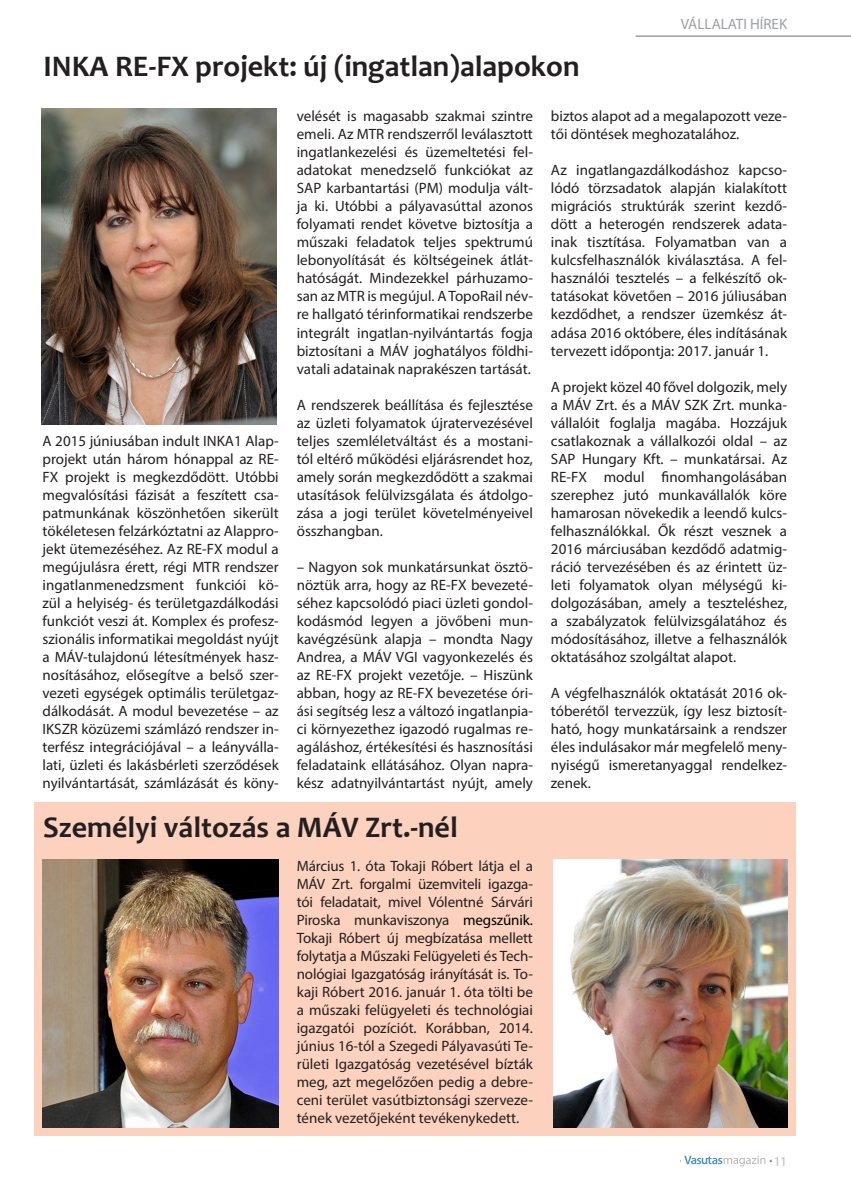
<style>
.page{position:relative;width:851px;height:1191px;background:#fff}
.page>*{position:absolute;margin:0;border:0;box-sizing:border-box;transform-origin:0 0}
.Normál{font:700 30px "Candara";color:#231f20}
.Normál-2{font:15px/18px "Myriad Pro";color:#231f20;text-align:justify}
.Listaszerű_bekezdés{font:15px/18px "Myriad Pro";color:#231f20;text-align:justify}
.t1{font:15px "Myriad Pro";color:#9d9fa2}
.t2{font:13.5px "Myriad Pro";color:#9d9fa2}
.s1{color:#000001}
</style>
<div class="page">
<hr style="left:635px;top:35px;width:215px;height:2px;background:#9d9fa2">
<svg style="left:684px;top:1155px;width:88px;height:11px"></svg>
<div style="left:34px;top:801px;width:761px;height:334px;background:#fcd2bf"></div>
<img style="left:41px;top:108px;width:235px;height:317px">
<img style="left:43px;top:859px;width:236px;height:268px">
<img style="left:553px;top:859px;width:234px;height:268px">
<p class="Normál" style="left:44px;top:47px;width:537px">INKA RE-FX projekt: új (ingatlan)alapokon</p>
<p class="t1" style="left:680px;top:15px;width:108px">VÁLLALATI HÍREK</p>
<p class="Normál-2" style="left:43px;top:431px;width:238px">A 2015 júniusában indult INKA1 Alap&shy;projekt után három hónappal az RE-FX projekt is megkezdődött. Utóbbi megvalósítási fázisát a feszített csa&shy;patmunkának köszönhetően sikerült tökéletesen felzárkóztatni az Alappro&shy;jekt ütemezéséhez. Az RE-FX modul a megújulásra érett, régi MTR rendszer ingatlanmenedzsment funkciói kö&shy;zül a helyiség- és területgazdálkodási funkciót veszi át. Komplex és profes - szionális informatikai megoldást nyújt a MÁV-tulajdonú létesítmények hasz&shy;nosításához, elősegítve a belső szer&shy;vezeti egységek optimális területgaz&shy;dálkodását. A modul bevezetése – az IKSZR közüzemi számlázó rendszer in&shy;terfész integrációjával – a leányválla&shy;lati, üzleti és lakásbérleti szerződések nyilvántartását, számlázását és köny-</p>
<p class="Normál-2" style="left:297px;top:107px;width:238px">velését is magasabb szakmai szintre emeli. Az MTR rendszerről leválasztott ingatlankezelési és üzemeltetési fel&shy;adatokat menedzselő funkciókat az SAP karbantartási (PM) modulja vált&shy;ja ki. Utóbbi a pályavasúttal azonos folyamati rendet követve biztosítja a műszaki feladatok teljes spektrumú lebonyolítását és költségeinek átlát&shy;hatóságát. Mindezekkel párhuzamo&shy;san az MTR is megújul. A TopoRail név&shy;re hallgató térinformatikai rendszerbe integrált ingatlan-nyilvántartás fogja biztosítani a MÁV joghatályos földhi&shy;vatali adatainak naprakészen tartását.</p>
<p class="Normál-2" style="left:297px;top:395px;width:238px">A rendszerek beállítása és fejlesztése az üzleti folyamatok újratervezésével teljes szemléletváltást és a mostani&shy;tól eltérő működési eljárásrendet hoz, amely során megkezdődött a szakmai utasítások felülvizsgálata és átdolgo&shy;zása a jogi terület követelményeivel összhangban.</p>
<p class="Listaszerű_bekezdés" style="left:297px;top:557px;width:238px">– Nagyon sok munkatársunkat ösztö&shy;nöztük arra, hogy az RE-FX bevezeté&shy;séhez kapcsolódó piaci üzleti gondol&shy;kodásmód legyen a jövőbeni mun&shy;kavégzésünk alapja – mondta Nagy Andrea, a MÁV VGI vagyonkezelés és az RE-FX projekt vezetője. – Hiszünk abban, hogy az RE-FX bevezetése óri&shy;ási segítség lesz a változó ingatlanpia&shy;ci környezethez igazodó rugalmas re&shy;agáláshoz, értékesítési és hasznosítási feladataink ellátásához. Olyan napra&shy;kész adatnyilvántartást nyújt, amely</p>
<p class="Normál" style="left:43px;top:808px;width:416px">Személyi változás a MÁV Zrt.-nél</p>
<p class="Normál-2" style="left:297px;top:856px;width:238px">Március 1. óta Tokaji Róbert látja el a MÁV Zrt. forgalmi üzemviteli igazga&shy;tói feladatait, mivel Vólentné Sárvári Piroska munkaviszonya <span class="s1">megszűnik.<br></span>Tokaji Róbert új megbízatása mellett folytatja a Műszaki Felügyeleti és Tech&shy;nológiai Igazgatóság irányítását is. To&shy;kaji Róbert 2016. január 1. óta tölti be a műszaki felügyeleti és technológiai igazgatói pozíciót. Korábban, 2014. június 16-tól a Szegedi Pályavasúti Te&shy;rületi Igazgatóság vezetésével bízták meg, azt megelőzően pedig a debre&shy;ceni terület vasútbiztonsági szerveze&shy;tének vezetőjeként tevékenykedett.</p>
<p class="Listaszerű_bekezdés" style="left:551px;top:107px;width:238px">biztos alapot ad a megalapozott veze&shy;tői döntések meghozatalához.</p>
<p class="Normál-2" style="left:551px;top:161px;width:238px">Az ingatlangazdálkodáshoz kapcso&shy;lódó törzsadatok alapján kialakított migrációs struktúrák szerint kezdő&shy;dött a heterogén rendszerek adata&shy;inak tisztítása. Folyamatban van a kulcsfelhasználók kiválasztása. A fel&shy;használói tesztelés – a felkészítő ok&shy;tatásokat követően – 2016 júliusában kezdődhet, a rendszer üzemkész át&shy;adása 2016 októbere, éles indításának tervezett időpontja: 2017. január 1.</p>
<p class="Normál-2" style="left:551px;top:377px;width:238px">A projekt közel 40 fővel dolgozik, mely a MÁV Zrt. és a MÁV SZK Zrt. munka&shy;vállalóit foglalja magába. Hozzájuk csatlakoznak a vállalkozói oldal – az SAP Hungary Kft. – munkatársai. Az RE-FX modul finomhangolásában szerephez jutó munkavállalók köre hamarosan növekedik a leendő kulcs&shy;felhasználókkal. Ők részt vesznek a 2016 márciusában kezdődő adatmig&shy;ráció tervezésében és az érintett üz&shy;leti folyamatok olyan mélységű ki&shy;dolgozásában, amely a teszteléshez, a szabályzatok felülvizsgálatához és módosításához, illetve a felhasználók oktatásához szolgáltat alapot.</p>
<p class="Normál-2" style="left:551px;top:683px;width:238px">A végfelhasználók oktatását 2016 ok&shy;tóberétől tervezzük, így lesz biztosít&shy;ható, hogy munkatársaink a rendszer éles indulásakor már megfelelő men - nyiségű ismeretanyaggal rendelkez&shy;zenek.</p>
<p class="t2" style="left:773px;top:1153px;width:15px">11</p>
</div>
